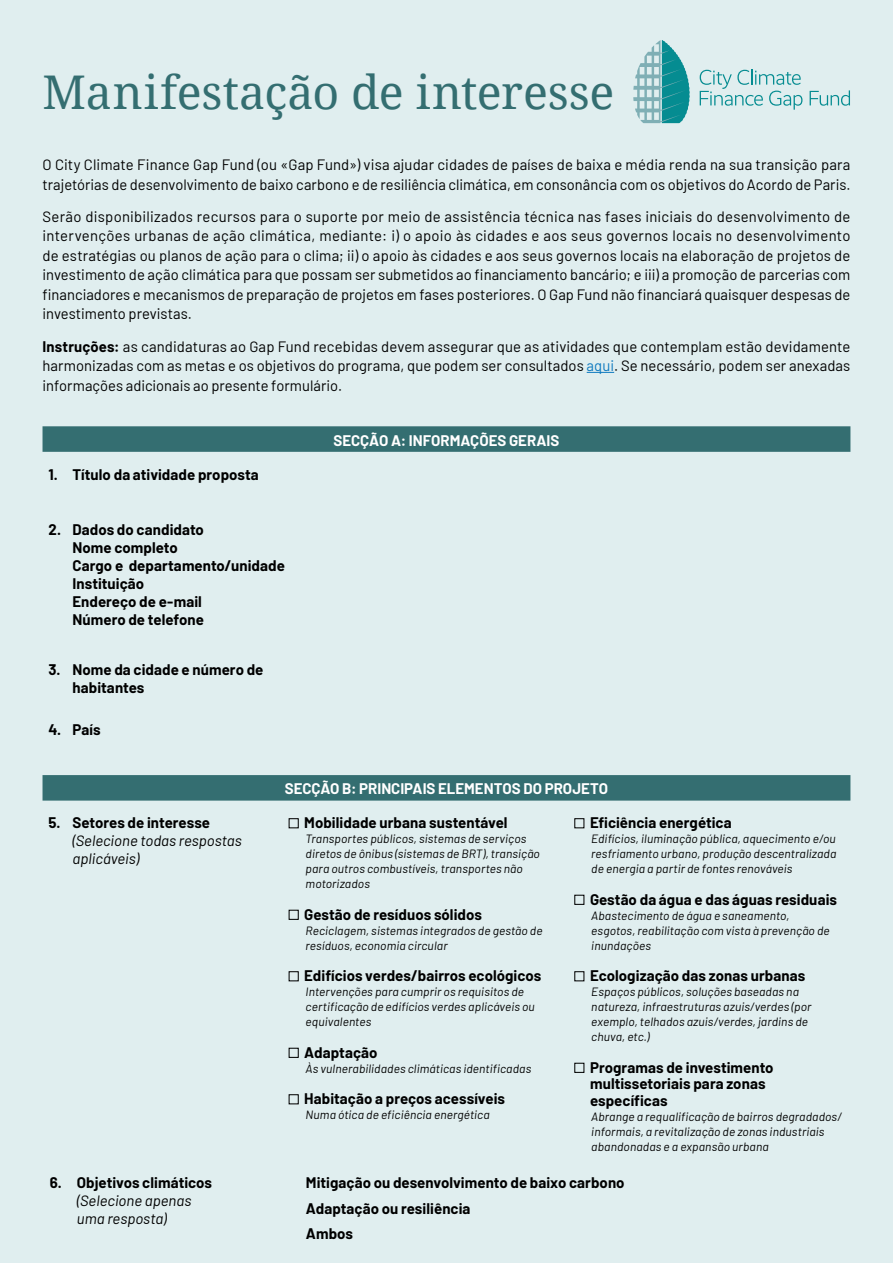
<style>
.page{position:relative;width:893px;height:1263px;background:#e0eeef}
.page>*{position:absolute;margin:0;border:0;box-sizing:border-box;transform-origin:0 0}
.t1{font:46.5px "Droid Serif";letter-spacing:-.005em;color:#346e71}
.t2{font:15px/19.5px "Barlow";letter-spacing:.005em;color:#000;text-align:justify}
.t3{font:700 15px/18px "Barlow";letter-spacing:.005em;color:#000}
.t4{font:italic 15px/18px "Barlow";color:#000}
.t5{font:700 15px "Barlow";color:#fff}
.t6{font:italic 12px/15px "Barlow";letter-spacing:.01em;color:#000}
.s1{font-weight:700}
.s2{color:#0e7abf}
</style>
<div class="page">
<svg style="left:633px;top:40px;width:57px;height:83px"></svg>
<svg style="left:700px;top:70px;width:102px;height:40px"></svg>
<svg style="left:810px;top:90px;width:40px;height:16px"></svg>
<svg style="left:43px;top:426px;width:807px;height:375px"></svg>
<div style="left:289px;top:818px;width:10px;height:10px;border:1px solid #000"></div>
<div style="left:289px;top:910px;width:10px;height:10px;border:1px solid #000"></div>
<div style="left:289px;top:971px;width:10px;height:10px;border:1px solid #000"></div>
<div style="left:289px;top:1048px;width:10px;height:10px;border:1px solid #000"></div>
<div style="left:289px;top:1094px;width:10px;height:10px;border:1px solid #000"></div>
<div style="left:574px;top:818px;width:10px;height:10px;border:1px solid #000"></div>
<div style="left:574px;top:895px;width:10px;height:10px;border:1px solid #000"></div>
<div style="left:574px;top:971px;width:10px;height:10px;border:1px solid #000"></div>
<div style="left:574px;top:1063px;width:10px;height:10px;border:1px solid #000"></div>
<svg style="left:587px;top:372px;width:27px;height:1px"></svg>
<h1 class="t1" style="left:43px;top:60px;width:573px">Manifestação de interesse</h1>
<p class="t2" style="left:43px;top:154px;width:810px">O City Climate Finance Gap Fund (ou «Gap Fund») visa ajudar cidades de países de baixa e média renda na sua transição para trajetórias de desenvolvimento de baixo carbono e de resiliência climática, em consonância com os objetivos do Acordo de Paris.</p>
<p class="t2" style="left:43px;top:206px;width:809px">Serão disponibilizados recursos para o suporte por meio de assistência técnica nas fases iniciais do desenvolvimento de intervenções urbanas de ação climática, mediante: i) o apoio às cidades e aos seus governos locais no desenvolvimento de estratégias ou planos de ação para o clima; ii) o apoio às cidades e aos seus governos locais na elaboração de projetos de investimento de ação climática para que possam ser submetidos ao financiamento bancário; e iii) a promoção de parcerias com financiadores e mecanismos de preparação de projetos em fases posteriores. O Gap Fund não financiará quaisquer despesas de investimento previstas.</p>
<p class="t2" style="left:43px;top:335px;width:809px"><span class="s1">Instruções:</span> as candidaturas ao Gap Fund recebidas devem assegurar que as atividades que contemplam estão devidamente harmonizadas com as metas e os objetivos do programa, que podem ser consultados <span class="s2">aqui</span>. Se necessário, podem ser anexadas informações adicionais ao presente formulário.</p>
<p class="t3" style="left:49px;top:464px;width:212px">1. Título da atividade proposta</p>
<p class="t3" style="left:73px;top:519px;width:214px;text-indent:-24px">2. Dados do candidato<br>Nome completo<br>Cargo e departamento/unidade<br>Instituição<br>Endereço de e-mail<br>Número de telefone</p>
<p class="t3" style="left:73px;top:659px;width:192px;text-indent:-24px">3. Nome da cidade e número de habitantes</p>
<p class="t3" style="left:49px;top:719px;width:54px">4. País</p>
<p class="t5" style="left:334px;top:429px;width:227px">SECÇÃO A: INFORMAÇÕES GERAIS</p>
<p class="t3" style="left:49px;top:813px;width:163px">5. Setores de interesse</p>
<p class="t4" style="left:73px;top:831px;width:171px">(Selecione todas respostas aplicáveis)</p>
<p class="t3" style="left:50px;top:1172px;width:164px">6. Objetivos climáticos</p>
<p class="t4" style="left:77px;top:1190px;width:116px">(Selecione apenas uma resposta)</p>
<p class="t5" style="left:285px;top:778px;width:325px">SECÇÃO B: PRINCIPAIS ELEMENTOS DO PROJETO</p>
<p class="t3" style="left:304px;top:813px;width:205px">Mobilidade urbana sustentável</p>
<p class="t6" style="left:306px;top:831px;width:236px">Transportes públicos, sistemas de serviços diretos de ônibus (sistemas de BRT), transição para outros combustíveis, transportes não motorizados</p>
<p class="t3" style="left:304px;top:904px;width:179px">Gestão de resíduos sólidos</p>
<p class="t6" style="left:306px;top:922px;width:239px">Reciclagem, sistemas integrados de gestão de resíduos, economia circular</p>
<p class="t3" style="left:304px;top:966px;width:239px">Edifícios verdes/bairros ecológicos</p>
<p class="t6" style="left:306px;top:984px;width:231px">Intervenções para cumprir os requisitos de certificação de edifícios verdes aplicáveis ou equivalentes</p>
<p class="t3" style="left:304px;top:1042px;width:75px">Adaptação</p>
<p class="t6" style="left:306px;top:1060px;width:227px">Às vulnerabilidades climáticas identificadas</p>
<p class="t3" style="left:304px;top:1089px;width:202px">Habitação a preços acessíveis</p>
<p class="t6" style="left:306px;top:1107px;width:186px">Numa ótica de eficiência energética</p>
<p class="t3" style="left:590px;top:813px;width:143px">Eficiência energética</p>
<p class="t6" style="left:591px;top:831px;width:247px;text-align:justify">Edifícios, iluminação pública, aquecimento e/ou resfriamento urbano, produção descentralizada de energia a partir de fontes renováveis</p>
<p class="t3" style="left:590px;top:889px;width:249px">Gestão da água e das águas residuais</p>
<p class="t6" style="left:591px;top:907px;width:240px">Abastecimento de água e saneamento, esgotos, reabilitação com vista à prevenção de inundações</p>
<p class="t3" style="left:590px;top:966px;width:217px">Ecologização das zonas urbanas</p>
<p class="t6" style="left:591px;top:984px;width:222px">Espaços públicos, soluções baseadas na natureza, infraestruturas azuis/verdes (por exemplo, telhados azuis/verdes, jardins de chuva, etc.)</p>
<p class="t3" style="left:590px;top:1058px;width:185px;line-height:16.5px">Programas de investimento multissetoriais para zonas específicas</p>
<p class="t6" style="left:591px;top:1108px;width:252px">Abrange a requalificação de bairros degradados/ informais, a revitalização de zonas industriais abandonadas e a expansão urbana</p>
<p class="t3" style="left:306px;top:1169px;width:320px;line-height:25.5px">Mitigação ou desenvolvimento de baixo carbono<br>Adaptação ou resiliência<br>Ambos</p>
</div>
